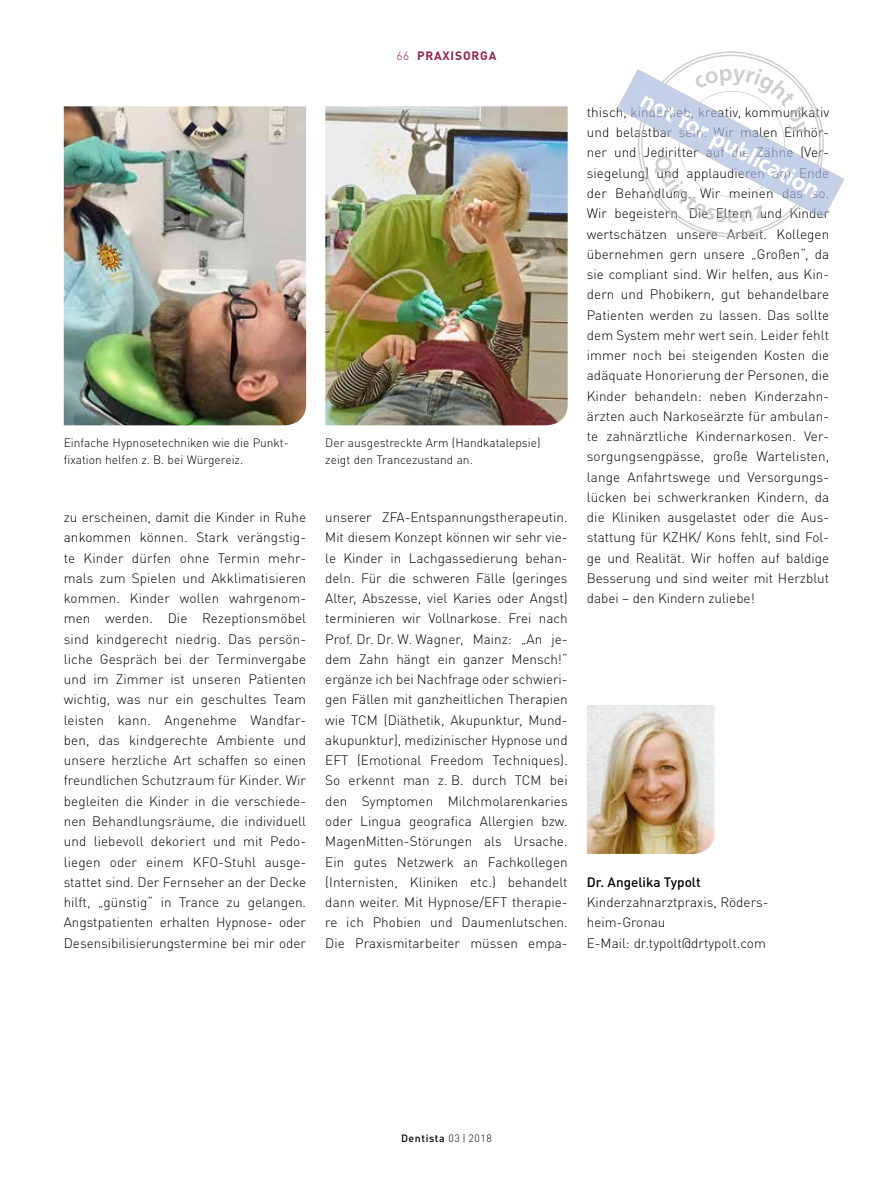
<style>
.page{position:relative;width:893px;height:1191px;background:#fff}
.page>*{position:absolute;margin:0;border:0;box-sizing:border-box;transform-origin:0 0}
.t1{font:300 13.5px/20.2px "DINOT";color:#000;text-align:justify}
.t2{font:500 13.5px "DINOT";color:#000}
.t3{font:300 12px/16.5px "DINOT";color:#000}
.t4{font:700 12px "DINOT";letter-spacing:.07em;color:#932247}
.t5{font:500 10.5px "DINOT";letter-spacing:.06em;color:#000}
.s1{font-weight:300}
</style>
<div class="page">
<img style="left:64px;top:106px;width:242px;height:319px">
<img style="left:325px;top:106px;width:243px;height:319px">
<img style="left:587px;top:705px;width:127px;height:149px">
<svg style="left:617px;top:51px;width:227px;height:186px"></svg>
<p class="t4" style="left:396px;top:48px;width:102px"><span class="s1">66</span> PRAXISORGA</p>
<p class="t3" style="left:64px;top:434px;width:227px">Einfache Hypnosetechniken wie die Punkt&shy;fixation helfen z. B. bei Würgereiz.</p>
<p class="t1" style="left:64px;top:507px;width:244px">zu erscheinen, damit die Kinder in Ruhe ankommen können. Stark verängstig&shy;te Kinder dürfen ohne Termin mehr&shy;mals zum Spielen und Akklimatisieren kommen. Kinder wollen wahrgenom&shy;men werden. Die Rezeptionsmöbel sind kindgerecht niedrig. Das persön&shy;liche Gespräch bei der Terminvergabe und im Zimmer ist unseren Patienten wichtig, was nur ein geschultes Team leisten kann. Angenehme Wandfar&shy;ben, das kindgerechte Ambiente und unsere herzliche Art schaffen so einen freundlichen Schutzraum für Kinder. Wir begleiten die Kinder in die verschiede&shy;nen Behandlungsräume, die individuell und liebevoll dekoriert und mit Pedo&shy;liegen oder einem KFO-Stuhl ausge&shy;stattet sind. Der Fernseher an der Decke hilft, „günstig“ in Trance zu gelangen.<br>Angstpatienten erhalten Hypnose- oder Desensibilisierungstermine bei mir oder</p>
<p class="t3" style="left:325px;top:434px;width:217px">Der ausgestreckte Arm (Handkatalepsie) zeigt den Trancezustand an.</p>
<p class="t1" style="left:325px;top:507px;width:244px">unserer ZFA- Entspannungstherapeutin.<br>Mit diesem Konzept können wir sehr vie&shy;le Kinder in Lachgassedierung behan&shy;deln. Für die schweren Fälle (geringes Alter, Abszesse, viel Karies oder Angst) terminieren wir Vollnarkose. Frei nach Prof. Dr. Dr. W. Wagner, Mainz: „An je&shy;dem Zahn hängt ein ganzer Mensch!“ ergänze ich bei Nachfrage oder schwieri&shy;gen Fällen mit ganzheitlichen Therapien wie TCM (Diäthetik, Akupunktur, Mund&shy;akupunktur), medizinischer Hypnose und EFT (Emotional Freedom Techniques).<br>So erkennt man z. B. durch TCM bei den Symptomen Milchmolarenkaries oder Lingua geografica Allergien bzw.<br>MagenMitten-Störungen als Ursache.<br>Ein gutes Netzwerk an Fachkollegen (Internisten, Kliniken etc.) behandelt dann weiter. Mit Hypnose/EFT therapie&shy;re ich Phobien und Daumenlutschen.<br>Die Praxismitarbeiter müssen empa-</p>
<p class="t1" style="left:587px;top:102px;width:244px">thisch, kinderlieb, kreativ, kommunikativ und belastbar sein. Wir malen Einhör&shy;ner und Jediritter auf die Zähne (Ver&shy;siegelung) und applaudieren am Ende der Behandlung. Wir meinen das so.<br>Wir begeistern. Die Eltern und Kinder wertschätzen unsere Arbeit. Kollegen übernehmen gern unsere „Großen“, da sie compliant sind. Wir helfen, aus Kin&shy;dern und Phobikern, gut behandelbare Patienten werden zu lassen. Das sollte dem System mehr wert sein. Leider fehlt immer noch bei steigenden Kosten die adäquate Honorierung der Personen, die Kinder behandeln: neben Kinderzahn&shy;ärzten auch Narkoseärzte für ambulan&shy;te zahnärztliche Kindernarkosen. Ver&shy;sorgungsengpässe, große Wartelisten, lange Anfahrtswege und Versorgungs&shy;lücken bei schwerkranken Kindern, da die Kliniken ausgelastet oder die Aus&shy;stattung für KZHK/ Kons fehlt, sind Fol&shy;ge und Realität. Wir hoffen auf baldige Besserung und sind weiter mit Herzblut dabei – den Kindern zuliebe!</p>
<p class="t2" style="left:587px;top:873px;width:115px">Dr. Angelika Typolt</p>
<p class="t1" style="left:587px;top:892px;width:183px;text-align:left">Kinderzahnarztpraxis, Röders&shy;heim-Gronau<br>E- Mail: dr.typolt@drtypolt.com</p>
<p class="t5" style="left:401px;top:1131px;width:92px">Dentista <span class="s1">03 | 2018</span></p>
</div>
